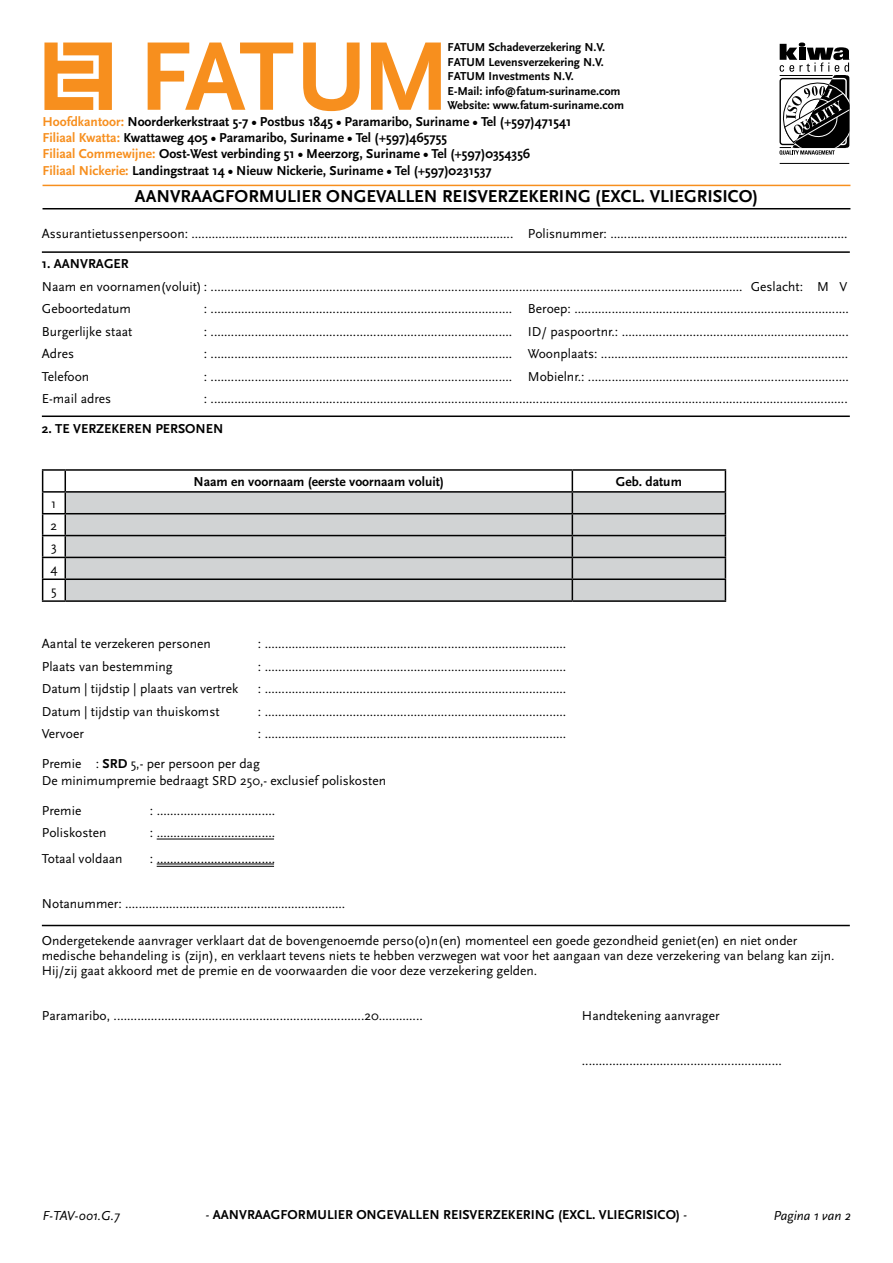
<style>
.page{position:relative;width:893px;height:1263px;background:#fff}
.page>*{position:absolute;margin:0;border:0;box-sizing:border-box;transform-origin:0 0}
.t1{font:700 18px "Scala Sans Pro";color:#000}
.t2{font:13.5px/21.9px "Scala Sans";color:#000}
.t3{font:700 13.5px/16.2px "Scala Sans Pro";color:#000}
.t4{font:italic 13.5px "Scala Sans Pro";color:#000}
.t5{font:700 12px/14.4px "Scala Sans Pro";color:#000}
.s1{color:#f78f1e}
.s2{font-family:"Scala Sans Pro";font-weight:700}
.s3{font-weight:400;font-style:italic}
</style>
<div class="page">
<hr style="left:43px;top:208px;width:807px;height:1px;background:#000">
<div style="left:66px;top:493px;width:659px;height:107px;background:#d1d3d4"></div>
<hr style="left:42px;top:469px;width:23px;height:2px;background:#000">
<hr style="left:65px;top:469px;width:507px;height:2px;background:#000">
<hr style="left:572px;top:469px;width:154px;height:2px;background:#000">
<hr style="left:65px;top:491px;width:507px;height:2px;background:#000">
<hr style="left:572px;top:491px;width:154px;height:2px;background:#000">
<hr style="left:65px;top:513px;width:507px;height:1px;background:#000">
<hr style="left:572px;top:513px;width:154px;height:1px;background:#000">
<hr style="left:65px;top:535px;width:507px;height:1px;background:#000">
<hr style="left:572px;top:535px;width:154px;height:1px;background:#000">
<hr style="left:65px;top:557px;width:507px;height:1px;background:#000">
<hr style="left:572px;top:557px;width:154px;height:1px;background:#000">
<hr style="left:65px;top:578px;width:507px;height:2px;background:#000">
<svg style="left:42px;top:471px;width:24px;height:129px"></svg>
<hr style="left:572px;top:578px;width:154px;height:2px;background:#000">
<svg style="left:572px;top:471px;width:1px;height:129px"></svg>
<svg style="left:725px;top:471px;width:1px;height:129px"></svg>
<hr style="left:42px;top:600px;width:23px;height:2px;background:#000">
<hr style="left:65px;top:600px;width:507px;height:2px;background:#000">
<hr style="left:572px;top:600px;width:154px;height:2px;background:#000">
<hr style="left:42px;top:251px;width:808px;height:2px;background:#000">
<hr style="left:42px;top:415px;width:808px;height:2px;background:#000">
<hr style="left:157px;top:839px;width:117px;height:1px;background:#000">
<hr style="left:157px;top:863px;width:117px;height:1px;background:#000">
<hr style="left:157px;top:866px;width:117px;height:1px;background:#000">
<hr style="left:42px;top:925px;width:808px;height:1px;background:#000">
<svg style="left:148px;top:43px;width:145px;height:67px"></svg>
<svg style="left:303px;top:43px;width:57px;height:68px"></svg>
<svg style="left:371px;top:43px;width:70px;height:67px"></svg>
<svg style="left:44px;top:43px;width:68px;height:67px"></svg>
<hr style="left:43px;top:185px;width:807px;height:1px;background:#f78f1e">
<hr style="left:780px;top:163px;width:69px;height:1px;background:#000">
<svg style="left:779px;top:43px;width:70px;height:112px"></svg>
<p class="t5" style="left:448px;top:40px;width:178px">FATUM Schadeverzekering N.V.<br>FATUM Levensverzekering N.V.<br>FATUM Investments N.V.<br>E-Mail: info@fatum-suriname.com<br>Website: www.fatum-suriname.com</p>
<p class="t3" style="left:43px;top:114px;width:530px"><span class="s1">Hoofdkantoor:</span> Noorderkerkstraat 5-7 • Postbus 1845 • Paramaribo, Suriname • Tel (+597)471541<br><span class="s1">Filiaal Kwatta:</span> Kwattaweg 405 • Paramaribo, Suriname • Tel (+597)465755<br><span class="s1">Filiaal Commewijne:</span> Oost-West verbinding 51 • Meerzorg, Suriname • Tel (+597)0354356<br><span class="s1">Filiaal Nickerie:</span> Landingstraat 14 • Nieuw Nickerie, Suriname • Tel (+597)0231537</p>
<h1 class="t1" style="left:135px;top:185px;width:625px">AANVRAAGFORMULIER ONGEVALLEN REISVERZEKERING (EXCL. VLIEGRISICO)</h1>
<p class="t2" style="left:42px;top:223px;width:807px">Assurantietussenpersoon: ............................................................................................... Polisnummer: ......................................................................</p>
<p class="t3" style="left:42px;top:256px;width:88px">1. AANVRAGER</p>
<p class="t2" style="left:42px;top:275px;width:807px;line-height:22.5px">Naam en voornamen(voluit): ............................................................................................................................................................. Geslacht: M V<br>Geboortedatum</p>
<p class="t2" style="left:204px;top:298px;width:646px">: ......................................................................................... Beroep: .................................................................................</p>
<p class="t2" style="left:42px;top:321px;width:92px">Burgerlijke staat</p>
<p class="t2" style="left:204px;top:321px;width:646px">: ......................................................................................... ID/ paspoortnr.: ...................................................................</p>
<p class="t2" style="left:42px;top:343px;width:34px">Adres</p>
<p class="t2" style="left:204px;top:343px;width:646px">: ......................................................................................... Woonplaats: .........................................................................</p>
<p class="t2" style="left:42px;top:366px;width:49px">Telefoon</p>
<p class="t2" style="left:204px;top:366px;width:646px">: ......................................................................................... Mobielnr.: .............................................................................</p>
<p class="t2" style="left:42px;top:388px;width:71px">E-mail adres</p>
<p class="t2" style="left:204px;top:388px;width:645px">: ............................................................................................................................................................................................</p>
<p class="t3" style="left:42px;top:421px;width:183px">2. TE VERZEKEREN PERSONEN</p>
<p class="t2" style="left:50px;top:493px;width:9px;text-align:justify">1<br>2<br>3<br>4<br>5</p>
<p class="t3" style="left:193px;top:473px;width:252px">Naam en voornaam (eerste voornaam voluit)</p>
<p class="t3" style="left:616px;top:473px;width:67px">Geb. datum</p>
<p class="t2" style="left:42px;top:633px;width:170px">Aantal te verzekeren personen</p>
<p class="t2" style="left:258px;top:633px;width:310px">: .........................................................................................</p>
<p class="t2" style="left:42px;top:656px;width:132px">Plaats van bestemming</p>
<p class="t2" style="left:258px;top:656px;width:310px">: .........................................................................................</p>
<p class="t2" style="left:42px;top:678px;width:198px">Datum | tijdstip | plaats van vertrek</p>
<p class="t2" style="left:258px;top:678px;width:310px">: .........................................................................................</p>
<p class="t2" style="left:42px;top:701px;width:179px">Datum | tijdstip van thuiskomst</p>
<p class="t2" style="left:258px;top:701px;width:310px">: .........................................................................................</p>
<p class="t2" style="left:42px;top:723px;width:44px">Vervoer</p>
<p class="t2" style="left:258px;top:723px;width:310px">: .........................................................................................</p>
<p class="t2" style="left:42px;top:756px;width:346px;line-height:16.2px">Premie : <span class="s2">SRD</span> 5,- per persoon per dag<br>De minimumpremie bedraagt SRD 250,- exclusief poliskosten</p>
<p class="t2" style="left:42px;top:799px;width:41px">Premie</p>
<p class="t2" style="left:150px;top:799px;width:127px">: ...................................</p>
<p class="t2" style="left:42px;top:822px;width:66px">Poliskosten</p>
<p class="t2" style="left:150px;top:822px;width:127px">: ...................................</p>
<p class="t2" style="left:42px;top:847px;width:82px">Totaal voldaan</p>
<p class="t2" style="left:150px;top:847px;width:127px">: ...................................</p>
<p class="t2" style="left:42px;top:892px;width:305px">Notanummer: .................................................................</p>
<p class="t2" style="left:42px;top:933px;width:794px;line-height:15px">Ondergetekende aanvrager verklaart dat de bovengenoemde perso(o)n(en) momenteel een goede gezondheid geniet(en) en niet onder medische behandeling is (zijn), en verklaart tevens niets te hebben verzwegen wat voor het aangaan van deze verzekering van belang kan zijn.<br>Hij/zij gaat akkoord met de premie en de voorwaarden die voor deze verzekering gelden.</p>
<p class="t2" style="left:42px;top:1005px;width:382px">Paramaribo, ..........................................................................20.............</p>
<p class="t2" style="left:582px;top:1005px;width:139px">Handtekening aanvrager</p>
<p class="t2" style="left:582px;top:1050px;width:201px">...........................................................</p>
<p class="t4" style="left:43px;top:1208px;width:79px">F-TAV-001.G.7</p>
<p class="t3" style="left:206px;top:1207px;width:483px"><span class="s3">-</span> AANVRAAGFORMULIER ONGEVALLEN REISVERZEKERING (EXCL. VLIEGRISICO) <span class="s3">-</span></p>
<p class="t4" style="left:773px;top:1208px;width:79px">Pagina 1 van 2</p>
</div>
